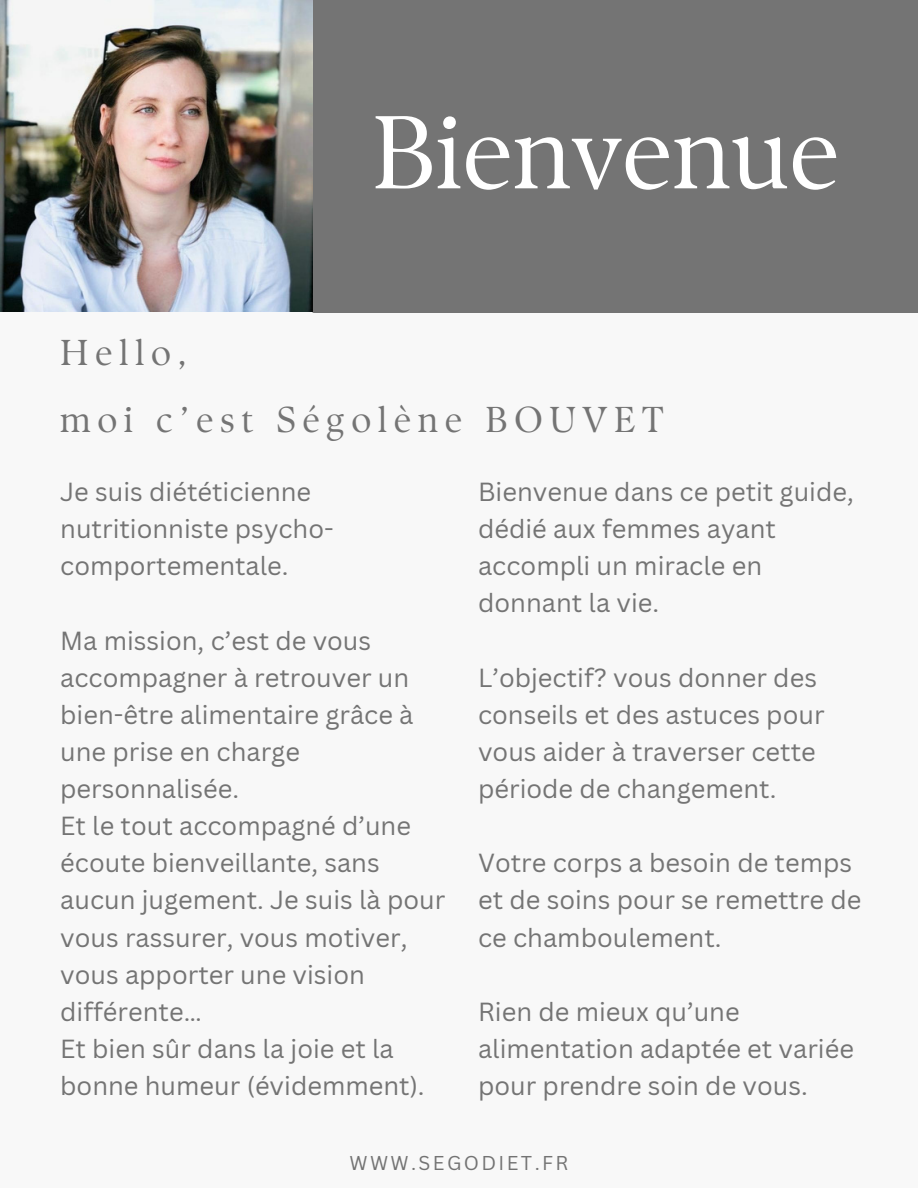
<style>
.page{position:relative;width:918px;height:1188px;background:#f8f8f8}
.page>*{position:absolute;margin:0;border:0;box-sizing:border-box;transform-origin:0 0}
.t1{font:103.5px "TY Serif D";color:#fff}
.t2{font:36px "TY Serif D";letter-spacing:.18em;color:#747474}
.t3{font:25.5px/37.2px "Canva Sans";color:#747474}
.t4{font:19.5px "Canva Sans";letter-spacing:.12em;color:#737373}
</style>
<div class="page">
<img style="left:0;top:0;width:918px;height:312px">
<p class="t1" style="left:372px;top:90px;width:469px">Bienvenue</p>
<p class="t2" style="left:60px;top:331px;width:129px">Hello,</p>
<p class="t2" style="left:60px;top:397px;width:605px">moi c’est Ségolène BOUVET</p>
<p class="t3" style="left:60px;top:473px;width:275px">Je suis diététicienne nutritionniste psycho&shy;comportementale.</p>
<p class="t3" style="left:60px;top:621px;width:355px">Ma mission, c’est de vous accompagner à retrouver un bien-être alimentaire grâce à une prise en charge personnalisée.</p>
<p class="t3" style="left:60px;top:807px;width:387px">Et le tout accompagné d’une écoute bienveillante, sans aucun jugement. Je suis là pour vous rassurer, vous motiver, vous apporter une vision différente…</p>
<p class="t3" style="left:60px;top:1030px;width:366px">Et bien sûr dans la joie et la bonne humeur (évidemment).</p>
<p class="t3" style="left:478px;top:473px;width:377px">Bienvenue dans ce petit guide, dédié aux femmes ayant accompli un miracle en donnant la vie.</p>
<p class="t3" style="left:478px;top:658px;width:348px">L’objectif? vous donner des conseils et des astuces pour vous aider à traverser cette période de changement.</p>
<p class="t3" style="left:478px;top:844px;width:385px">Votre corps a besoin de temps et de soins pour se remettre de ce chamboulement.</p>
<p class="t3" style="left:478px;top:992px;width:377px">Rien de mieux qu’une alimentation adaptée et variée pour prendre soin de vous.</p>
<p class="t4" style="left:350px;top:1149px;width:220px">WWW.SEGODIET.FR</p>
</div>
